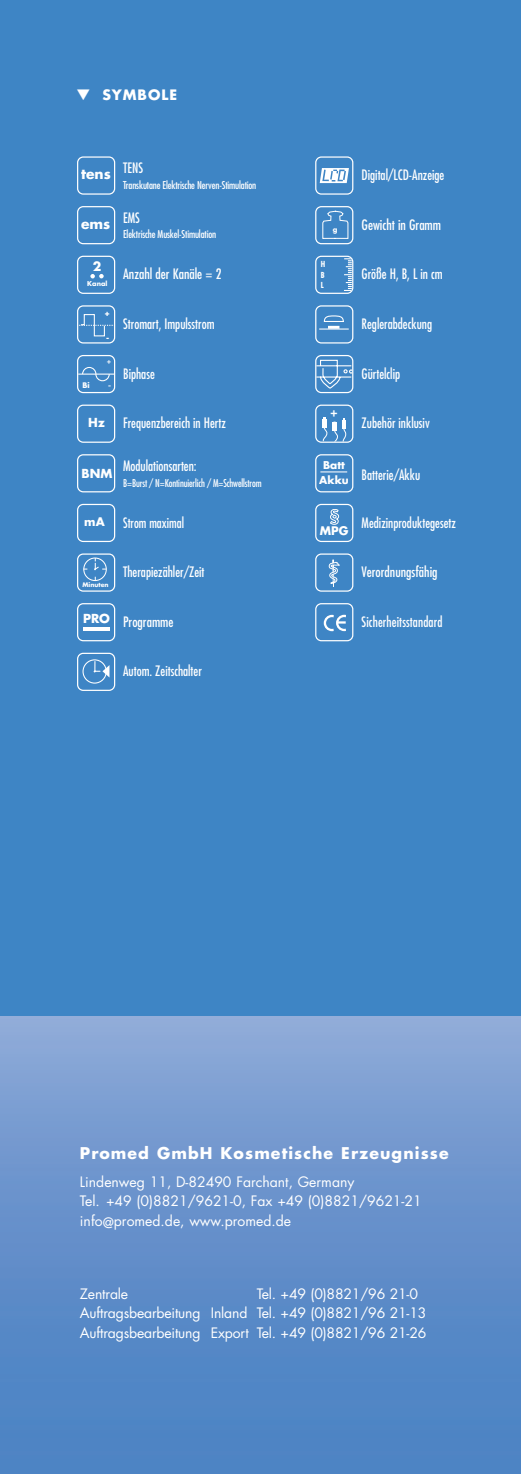
<style>
.page{position:relative;width:521px;height:1474px;background:#fff}
.page>*{position:absolute;margin:0;border:0;box-sizing:border-box;transform-origin:0 0}
.t1{font:700 15.75px "Futura";letter-spacing:.07em;color:#fff}
.t2{font:condensed 14px "Futura";color:#fff;scale:.95 1}
.t3{font:14px/19.2px "Futura";letter-spacing:-.01em;color:#fff}
.t4{font:condensed 14px "Futura";color:#fff}
.t5{font:condensed 14px "Futura";color:#fff;scale:.92 1}
.t6{font:700 14px "Futura";letter-spacing:.07em;color:#fff}
.t7{font:700 13.83px "Futura";color:#fff}
.t8{font:700 13.83px "Officina Sans";color:#fff}
.t9{font:700 12.42px "Futura";color:#fff}
.t10{font:700 12.08px "Futura";color:#fff}
.t11{font:700 11.55px "Futura";color:#fff}
.t12{font:condensed 10.5px "Futura";letter-spacing:-.015em;color:#fff}
.t13{font:condensed 10.5px "Futura";letter-spacing:-.015em;color:#fff;scale:.95 1}
.t14{font:700 10.5px/14.7px "Futura";color:#fff;text-align:center}
.t15{font:700 condensed 8.05px/10.5px "Futura";color:#fff;text-align:justify}
.t16{font:700 8.05px "Futura";color:#fff}
.t17{font:700 8.05px "Officina Sans";color:#fff}
.t18{font:700 7.52px "Futura";color:#fff}
.t19{font:700 7px "Futura";color:#fff}
.t20{font:700 6.48px "Futura";color:#fff}
.t21{font:700 6.12px "Futura";color:#fff}
</style>
<div class="page">
<div style="left:0;top:0;width:521px;height:1059px;background:#3e85c5"></div>
<img style="left:0;top:1017px;width:521px;height:456px">
<svg style="left:77px;top:156px;width:38px;height:39px"></svg>
<svg style="left:315px;top:156px;width:38px;height:39px"></svg>
<svg style="left:77px;top:206px;width:38px;height:38px"></svg>
<svg style="left:315px;top:206px;width:38px;height:38px"></svg>
<svg style="left:77px;top:256px;width:38px;height:38px"></svg>
<svg style="left:315px;top:256px;width:38px;height:38px"></svg>
<svg style="left:77px;top:305px;width:38px;height:38px"></svg>
<svg style="left:315px;top:305px;width:38px;height:38px"></svg>
<svg style="left:77px;top:355px;width:38px;height:38px"></svg>
<svg style="left:315px;top:355px;width:38px;height:38px"></svg>
<svg style="left:77px;top:404px;width:38px;height:39px"></svg>
<svg style="left:315px;top:404px;width:38px;height:39px"></svg>
<svg style="left:77px;top:454px;width:38px;height:38px"></svg>
<svg style="left:315px;top:454px;width:38px;height:38px"></svg>
<svg style="left:77px;top:504px;width:38px;height:38px"></svg>
<svg style="left:315px;top:504px;width:38px;height:38px"></svg>
<svg style="left:77px;top:553px;width:38px;height:38px"></svg>
<svg style="left:315px;top:553px;width:38px;height:38px"></svg>
<svg style="left:77px;top:603px;width:38px;height:38px"></svg>
<svg style="left:315px;top:603px;width:38px;height:38px"></svg>
<svg style="left:77px;top:652px;width:38px;height:39px"></svg>
<p class="t6" style="left:77px;top:88px;width:101px">▼ SYMBOLE</p>
<p class="t7" style="left:81px;top:167px;width:63px">tens <sup>TENS</sup></p>
<p class="t12" style="left:123px;top:180px;width:135px">Transkutane Elektrische Nerven-Stimulation</p>
<p class="t7" style="left:81px;top:217px;width:31px">ems</p>
<p class="t2" style="left:123px;top:211px;width:19px">EMS</p>
<p class="t12" style="left:123px;top:230px;width:95px">Elektrische Muskel-Stimulation</p>
<p class="t19" style="left:333px;top:226px;width:6px">g</p>
<p class="t2" style="left:362px;top:168px;width:89px">Digital/LCD-Anzeige</p>
<p class="t4" style="left:362px;top:218px;width:81px">Gewicht in Gramm</p>
<p class="t9" style="left:93px;top:261px;width:10px">2</p>
<p class="t15" style="left:321px;top:260px;width:6px">H B L</p>
<p class="t4" style="left:123px;top:268px;width:100px">Anzahl der Kanäle = 2</p>
<p class="t2" style="left:362px;top:268px;width:87px">Größe H, B, L in cm</p>
<p class="t20" style="left:87px;top:280px;width:22px">Kanal</p>
<p class="t18" style="left:82px;top:381px;width:9px">Bi</p>
<p class="t16" style="left:104px;top:309px;width:7px">+</p>
<p class="t16" style="left:106px;top:334px;width:5px">-</p>
<p class="t17" style="left:107px;top:358px;width:6px">+</p>
<p class="t17" style="left:108px;top:382px;width:4px">-</p>
<p class="t10" style="left:88px;top:416px;width:18px">Hz</p>
<p class="t2" style="left:123px;top:317px;width:98px">Stromart, Impulsstrom</p>
<p class="t2" style="left:362px;top:317px;width:76px">Reglerabdeckung</p>
<p class="t2" style="left:123px;top:367px;width:35px">Biphase</p>
<p class="t2" style="left:362px;top:367px;width:42px">Gürtelclip</p>
<p class="t8" style="left:330px;top:407px;width:9px">+</p>
<p class="t2" style="left:123px;top:416px;width:110px">Frequenzbereich in Hertz</p>
<p class="t2" style="left:362px;top:416px;width:73px">Zubehör inklusiv</p>
<p class="t2" style="left:123px;top:459px;width:79px">Modulationsarten:</p>
<p class="t13" style="left:123px;top:478px;width:147px">B=Burst / N=Kontinuierlich / M=Schwellstrom</p>
<p class="t10" style="left:81px;top:467px;width:32px">BNM</p>
<p class="t14" style="left:319px;top:459px;width:31px">Batt<br>Akku</p>
<p class="t2" style="left:362px;top:468px;width:63px">Batterie/Akku</p>
<p class="t11" style="left:84px;top:516px;width:22px">mA</p>
<p class="t5" style="left:123px;top:516px;width:68px">Strom maximal</p>
<p class="t2" style="left:362px;top:516px;width:101px">Medizinproduktegesetz</p>
<p class="t11" style="left:320px;top:526px;width:30px">MPG</p>
<p class="t2" style="left:123px;top:565px;width:87px">Therapiezähler/Zeit</p>
<p class="t4" style="left:362px;top:565px;width:77px">Verordnungsfähig</p>
<p class="t4" style="left:83px;top:615px;width:92px"><sup>PRO</sup> Programme</p>
<p class="t2" style="left:362px;top:615px;width:87px">Sicherheitsstandard</p>
<p class="t2" style="left:123px;top:664px;width:84px">Autom. Zeitschalter</p>
<p class="t21" style="left:82px;top:582px;width:28px">Minuten</p>
<p class="t1" style="left:80px;top:1145px;width:370px">Promed GmbH Kosmetische Erzeugnisse</p>
<p class="t3" style="left:80px;top:1173px;width:343px">Lindenweg 11, D-82490 Farchant, Germany<br>Tel. +49 (0)8821/9621-0, Fax +49 (0)8821/9621-21 info@promed.de, www.promed.de</p>
<p class="t3" style="left:80px;top:1285px;width:348px;text-indent:177px">Tel. +49 (0)8821/96 21-0<br>Auftragsbearbeitung Inland Tel. +49 (0)8821/96 21-13<br>Auftragsbearbeitung Export Tel. +49 (0)8821/96 21-26</p>
<p class="t3" style="left:80px;top:1285px;width:50px">Zentrale</p>
</div>
